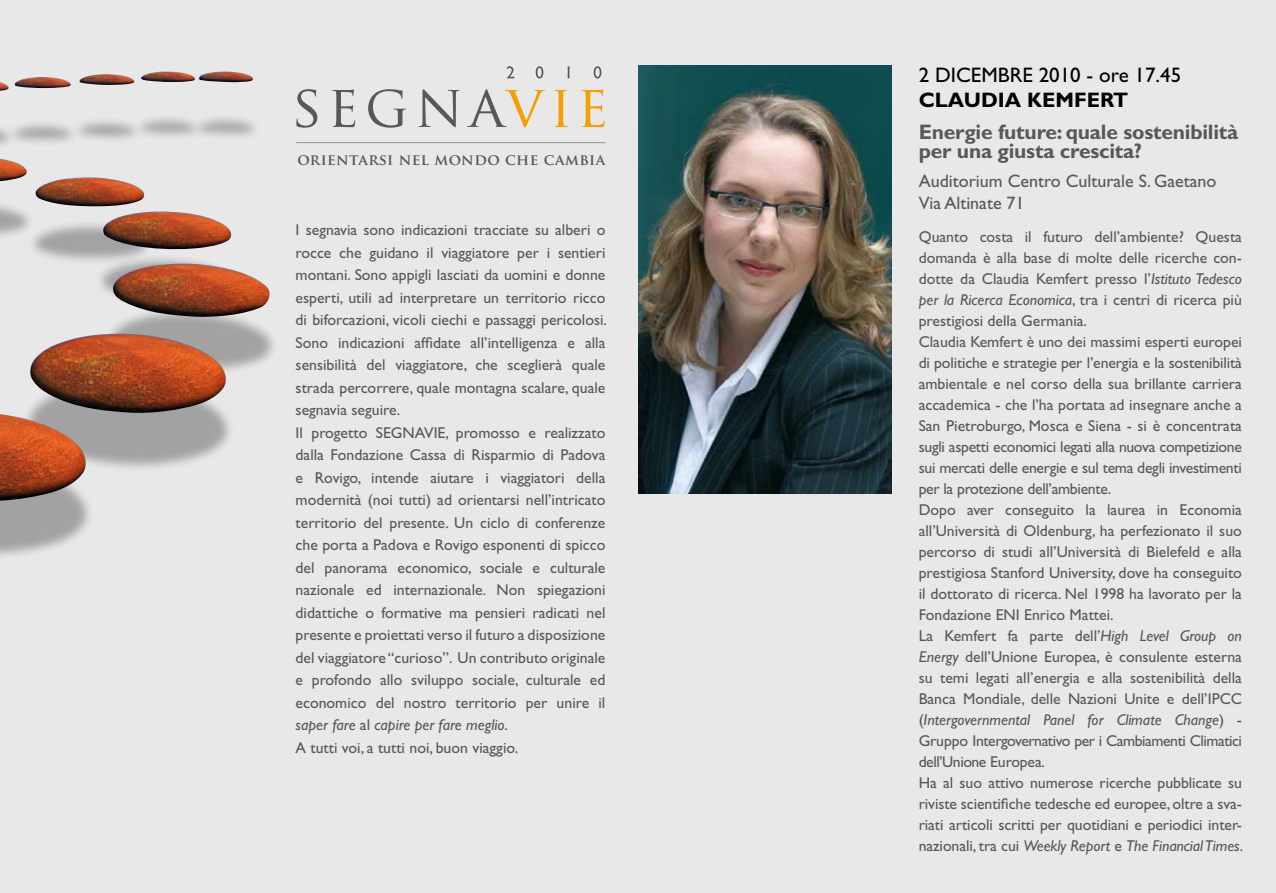
<style>
.page{position:relative;width:1276px;height:893px;background:#e8e8e9}
.page>*{position:absolute;margin:0;border:0;box-sizing:border-box;transform-origin:0 0}
.t1{font:700 21px/19.5px "Gill Sans";letter-spacing:-.01em;color:#58585a}
.t2{font:21px "Gill Sans";color:#000}
.t3{font:700 21px "Gill Sans";color:#000}
.t4{font:18px/21.6px "Gill Sans";color:#58585a}
.t5{font:15.75px/21px "Gill Sans";color:#58585a}
.t6{font:700 15.15px "Trajan Pro";letter-spacing:.03em;color:#58585a}
.s1{font-style:italic}
</style>
<div class="page">
<svg style="left:507px;top:66px;width:94px;height:13px"></svg>
<img style="left:638px;top:66px;width:253px;height:427px">
<svg style="left:297px;top:89px;width:20px;height:38px"></svg>
<svg style="left:332px;top:89px;width:23px;height:38px"></svg>
<svg style="left:368px;top:89px;width:38px;height:39px"></svg>
<svg style="left:418px;top:89px;width:41px;height:38px"></svg>
<svg style="left:467px;top:89px;width:78px;height:39px"></svg>
<svg style="left:555px;top:90px;width:13px;height:37px"></svg>
<svg style="left:581px;top:89px;width:23px;height:38px"></svg>
<hr style="left:296px;top:142px;width:310px;height:1px;background:#9c9d9f">
<div style="left:0;top:113px;width:311px;height:486px;background:#000;opacity:.3"></div>
<img style="left:0;top:71px;width:272px;height:343px">
<img style="left:0;top:414px;width:87px;height:87px">
<p class="t6" style="left:297px;top:150px;width:309px">ORIENTARSI NEL MONDO CHE CAMBIA</p>
<p class="t5" style="left:296px;top:218px;width:313px;line-height:22.5px">I segnavia sono indicazioni tracciate su alberi o rocce che guidano il viaggiatore per i sentieri montani. Sono appigli lasciati da uomini e donne esperti, utili ad interpretare un territorio ricco di biforcazioni, vicoli ciechi e passaggi pericolosi.<br>Sono indicazioni affidate all’intelligenza e alla sensibilità del viaggiatore, che sceglierà quale strada percorrere, quale montagna scalare, quale segnavia seguire.<br>Il progetto SEGNAVIE, promosso e realizzato dalla Fondazione Cassa di Risparmio di Padova e Rovigo, intende aiutare i viaggiatori della modernità (noi tutti) ad orientarsi nell’intricato territorio del presente. Un ciclo di conferenze che porta a Padova e Rovigo esponenti di spicco del panorama economico, sociale e culturale nazionale ed internazionale. Non spiegazioni didattiche o formative ma pensieri radicati nel presente e proiettati verso il futuro a disposizione del viaggiatore “curioso”. Un contributo originale e profondo allo sviluppo sociale, culturale ed economico del nostro territorio per unire il <span class="s1">saper fare</span> al <span class="s1">capire per fare meglio</span>.<br>A tutti voi, a tutti noi, buon viaggio.</p>
<h1 class="t2" style="left:918px;top:63px;width:264px">2 DICEMBRE 2010 - ore 17.45</h1>
<h1 class="t3" style="left:918px;top:88px;width:211px">CLAUDIA KEMFERT</h1>
<h1 class="t1" style="left:918px;top:122px;width:321px">Energie future: quale sostenibilità per una giusta crescita?</h1>
<p class="t4" style="left:918px;top:170px;width:299px">Auditorium Centro Culturale S. Gaetano<br>Via Altinate 71</p>
<p class="t5" style="left:918px;top:226px;width:326px">Quanto costa il futuro dell’ambiente? Questa domanda è alla base di molte delle ricerche con&shy;dotte da Claudia Kemfert presso l’<span class="s1">Istituto Tedesco per la Ricerca Economica</span>, tra i centri di ricerca più prestigiosi della Germania.<br>Claudia Kemfert è uno dei massimi esperti europei di politiche e strategie per l’energia e la sostenibilità ambientale e nel corso della sua brillante carriera accademica - che l’ha portata ad insegnare anche a San Pietroburgo, Mosca e Siena - si è concentrata sugli aspetti economici legati alla nuova competizione sui mercati delle energie e sul tema degli investimenti per la protezione dell’ambiente.<br>Dopo aver conseguito la laurea in Economia all’Università di Oldenburg, ha perfezionato il suo percorso di studi all’Università di Bielefeld e alla prestigiosa Stanford University, dove ha conseguito il dottorato di ricerca. Nel 1998 ha lavorato per la Fondazione ENI Enrico Mattei.<br>La Kemfert fa parte dell’<span class="s1">High Level Group on Energy</span> dell’Unione Europea, è consulente esterna su temi legati all’energia e alla sostenibilità della Banca Mondiale, delle Nazioni Unite e dell’IPCC (<span class="s1">Intergovernmental Panel for Climate Change</span>) - Gruppo Intergovernativo per i Cambiamenti Climatici dell’Unione Europea.<br>Ha al suo attivo numerose ricerche pubblicate su riviste scientifiche tedesche ed europee, oltre a sva&shy;riati articoli scritti per quotidiani e periodici inter&shy;nazionali, tra cui <span class="s1">Weekly Report</span> e <span class="s1">The Financial Times</span>.</p>
</div>
